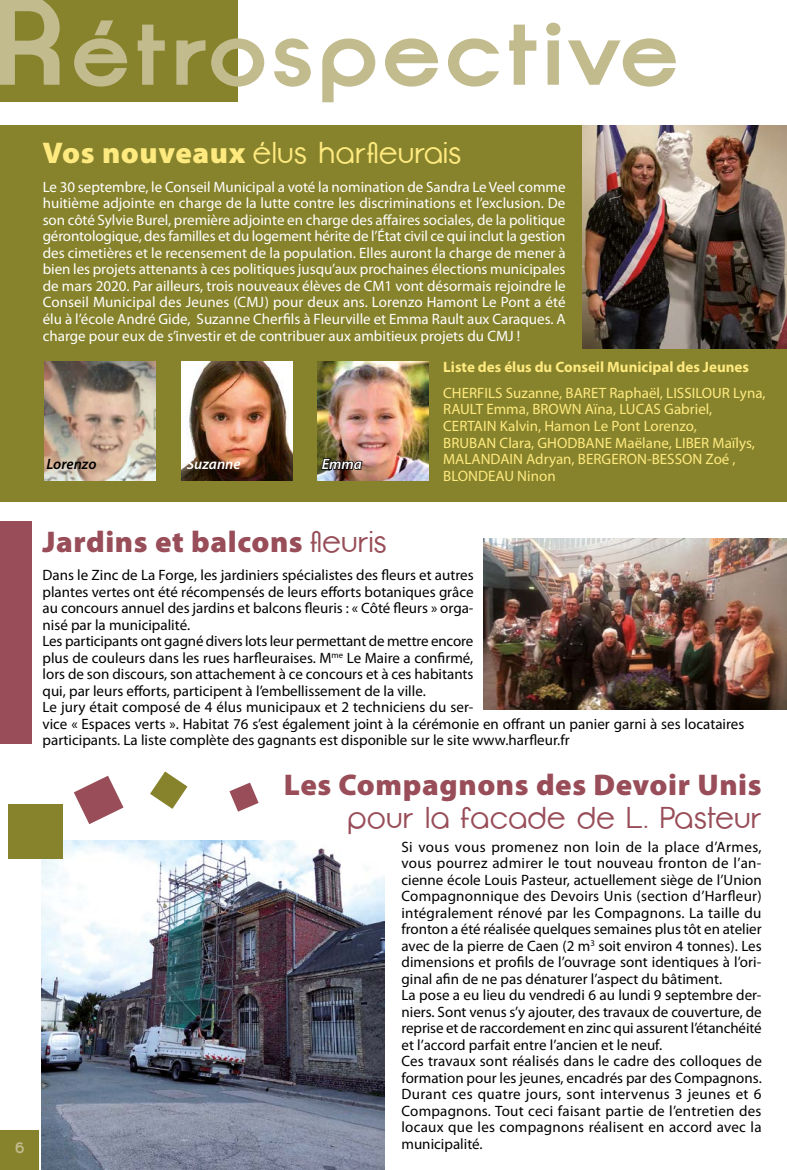
<style>
.page{position:relative;width:787px;height:1170px;background:#fff}
.page>*{position:absolute;margin:0;border:0;box-sizing:border-box;transform-origin:0 0}
.texte_courant{font:900 30px "Myriad Pro";letter-spacing:.02em;color:#984d58}
.texte_courant-2{font:30px "Opificio";letter-spacing:.025em;color:#ffea80}
.texte_courant-3{font:30px "Opificio";letter-spacing:.025em;color:#984d58}
.texte_courant-4{font:15px/16.5px "Myriad Pro";color:#000;text-align:justify}
.texte_courant-5{font:15px/16.5px "Myriad Pro";color:#fff;text-align:justify}
.texte_courant-6{font:15px/16.5px "Myriad Pro";color:#ffea80}
.texte_courant-7{font:700 15px "Myriad Pro";color:#ffea80}
.legende{font:italic 600 15px "Myriad Pro";color:#fff}
.legende-2{font:italic 600 15px "Myriad Pro";letter-spacing:-.005em;color:#000}
.texte_courant-8{font:700 15px "Opificio Serif";color:#c2bb8e}
.s1{font-family:"Myriad Pro";font-weight:900}
.s2{font-family:"Opificio";font-weight:400}
</style>
<div class="page">
<svg style="left:0;top:0;width:676px;height:102px"></svg>
<div style="left:0;top:125px;width:787px;height:377px;background:#87832c"></div>
<div style="left:0;top:1130px;width:38px;height:39px;background:#87832c"></div>
<img style="left:582px;top:125px;width:205px;height:223px">
<img style="left:42px;top:840px;width:342px;height:329px">
<img style="left:483px;top:538px;width:304px;height:171px">
<img style="left:45px;top:361px;width:111px;height:119px">
<img style="left:181px;top:361px;width:111px;height:119px">
<img style="left:317px;top:361px;width:111px;height:119px">
<svg style="left:320px;top:448px;width:43px;height:22px"></svg>
<div style="left:0;top:521px;width:32px;height:223px;background:#984d58"></div>
<div style="left:9px;top:804px;width:54px;height:55px;background:#87832c"></div>
<svg style="left:74px;top:775px;width:49px;height:49px"></svg>
<svg style="left:150px;top:771px;width:37px;height:37px"></svg>
<svg style="left:229px;top:782px;width:29px;height:29px"></svg>
<p class="texte_courant-2" style="left:43px;top:136px;width:420px"><span class="s1">Vos nouveaux</span> élus harfleurais</p>
<p class="texte_courant-5" style="left:43px;top:178px;width:524px">Le 30 septembre, le Conseil Municipal a voté la nomination de Sandra Le Veel comme huitième adjointe en charge de la lutte contre les discriminations et l’exclusion. De son côté Sylvie Burel, première adjointe en charge des affaires sociales, de la politique gérontologique, des familles et du logement hérite de l’État civil ce qui inclut la gestion des cimetières et le recensement de la population. Elles auront la charge de mener à bien les projets attenants à ces politiques jusqu’aux prochaines élections municipales de mars 2020. Par ailleurs, trois nouveaux élèves de CM1 vont désormais rejoindre le Conseil Municipal des Jeunes (CMJ) pour deux ans. Lorenzo Hamont Le Pont a été élu à l’école André Gide, Suzanne Cherfils à Fleurville et Emma Rault aux Caraques. A charge pour eux de s’investir et de contribuer aux ambitieux projets du CMJ !</p>
<p class="legende-2" style="left:47px;top:454px;width:51px">Lorenzo</p>
<p class="legende" style="left:187px;top:454px;width:55px">Suzanne</p>
<p class="legende" style="left:322px;top:454px;width:42px">Emma</p>
<p class="texte_courant-7" style="left:443px;top:357px;width:307px">Liste des élus du Conseil Municipal des Jeunes</p>
<p class="texte_courant-6" style="left:443px;top:384px;width:324px">CHERFILS Suzanne, BARET Raphaël, LISSILOUR Lyna,</p>
<p class="texte_courant-6" style="left:443px;top:401px;width:271px">RAULT Emma, BROWN Aïna, LUCAS Gabriel,</p>
<p class="texte_courant-6" style="left:443px;top:417px;width:255px">CERTAIN Kalvin, Hamon Le Pont Lorenzo,</p>
<p class="texte_courant-6" style="left:443px;top:434px;width:313px">BRUBAN Clara, GHODBANE Maëlane, LIBER Maïlys,<br>MALANDAIN Adryan, BERGERON-BESSON Zoé ,<br>BLONDEAU Ninon</p>
<p class="texte_courant-8" style="left:15px;top:1138px;width:11px">6</p>
<p class="texte_courant" style="left:43px;top:521px;width:345px">Jardins et balcons <span class="s2">fleuris</span></p>
<p class="texte_courant-4" style="left:43px;top:566px;width:432px">Dans le Zinc de La Forge, les jardiniers spécialistes des fleurs et autres plantes vertes ont été récompensés de leurs efforts botaniques grâce au concours annuel des jardins et balcons fleuris : « Côté fleurs » orga&shy;nisé par la municipalité.</p>
<p class="texte_courant-4" style="left:43px;top:632px;width:432px">Les participants ont gagné divers lots leur permettant de mettre encore plus de couleurs dans les rues harfleuraises. M<sup>me</sup> Le Maire a confirmé, lors de son discours, son attachement à ce concours et à ces habitants qui, par leurs efforts, participent à l’embellissement de la ville.</p>
<p class="texte_courant-4" style="left:43px;top:698px;width:703px;text-align:left">Le jury était composé de 4 élus municipaux et 2 techniciens du ser-<br>vice « Espaces verts ». Habitat 76 s’est également joint à la cérémonie en offrant un panier garni à ses locataires participants. La liste complète des gagnants est disponible sur le site www.harfleur.fr</p>
<p class="texte_courant" style="left:284px;top:764px;width:479px">Les Compagnons des Devoir Unis</p>
<p class="texte_courant-3" style="left:348px;top:801px;width:415px">pour la facade de L. Pasteur</p>
<p class="texte_courant-4" style="left:401px;top:837px;width:362px">Si vous vous promenez non loin de la place d’Armes, vous pourrez admirer le tout nouveau fronton de l’an&shy;cienne école Louis Pasteur, actuellement siège de l’Union Compagnonnique des Devoirs Unis (section d’Harfleur) intégralement rénové par les Compagnons. La taille du fronton a été réalisée quelques semaines plus tôt en atelier avec de la pierre de Caen (2 m<sup>3</sup> soit environ 4 tonnes). Les dimensions et profils de l’ouvrage sont identiques à l’ori&shy;ginal afin de ne pas dénaturer l’aspect du bâtiment.</p>
<p class="texte_courant-4" style="left:401px;top:986px;width:362px">La pose a eu lieu du vendredi 6 au lundi 9 septembre der&shy;niers. Sont venus s’y ajouter, des travaux de couverture, de reprise et de raccordement en zinc qui assurent l’étanchéité et l’accord parfait entre l’ancien et le neuf.</p>
<p class="texte_courant-4" style="left:401px;top:1052px;width:362px">Ces travaux sont réalisés dans le cadre des colloques de formation pour les jeunes, encadrés par des Compagnons.<br>Durant ces quatre jours, sont intervenus 3 jeunes et 6<br>Compagnons. Tout ceci faisant partie de l’entretien des locaux que les compagnons réalisent en accord avec la municipalité.</p>
</div>
